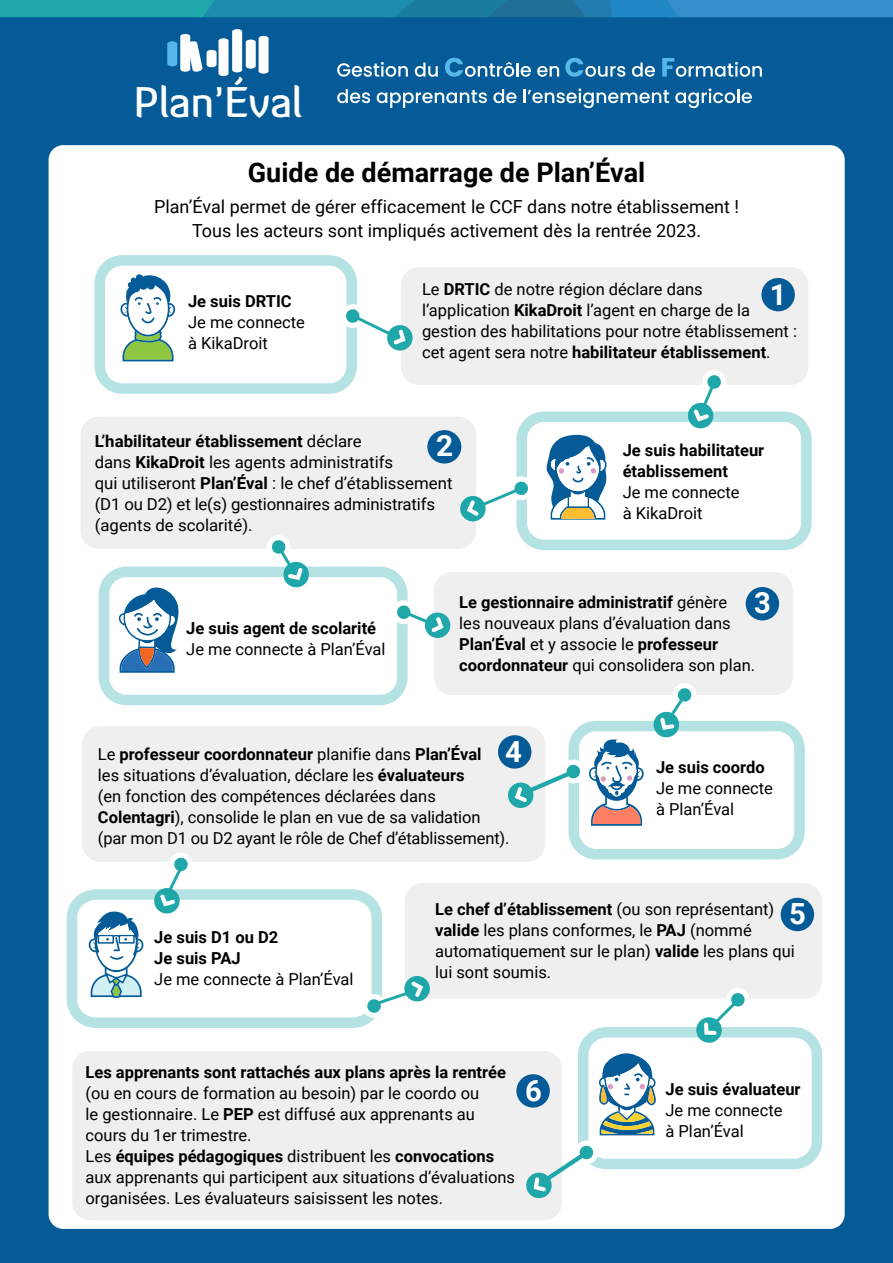
<style>
.page{position:relative;width:893px;height:1263px;background:#045b97}
.page>*{position:absolute;margin:0;border:0;box-sizing:border-box;transform-origin:0 0}
.t1{font:500 42.3px "Diavlo";color:#fff}
.t2{font:700 29.25px "Roboto";color:#fff}
.t3{font:700 27px "Roboto";color:#000}
.t4{font:18px/24px "Roboto";color:#000;text-align:center}
.t5{font:16.5px/21px "Roboto";color:#000}
.t6{font:700 16.5px/21px "Roboto";color:#000}
.s1{font-weight:700}
.s2{font-weight:700;font-size:29.25px;color:#fff}
</style>
<div class="page">
<div style="left:49px;top:145px;width:796px;height:1084px;background:#fff;border-radius:15px"></div>
<svg style="left:337px;top:62px;width:71px;height:15px"></svg>
<svg style="left:415px;top:63px;width:23px;height:14px"></svg>
<svg style="left:445px;top:58px;width:86px;height:19px"></svg>
<svg style="left:537px;top:66px;width:22px;height:11px"></svg>
<svg style="left:565px;top:58px;width:60px;height:19px"></svg>
<svg style="left:632px;top:63px;width:23px;height:14px"></svg>
<svg style="left:662px;top:58px;width:100px;height:19px"></svg>
<svg style="left:337px;top:89px;width:33px;height:14px"></svg>
<svg style="left:377px;top:90px;width:110px;height:18px"></svg>
<svg style="left:493px;top:89px;width:23px;height:14px"></svg>
<svg style="left:524px;top:88px;width:145px;height:20px"></svg>
<svg style="left:675px;top:88px;width:77px;height:20px"></svg>
<svg style="left:167px;top:29px;width:102px;height:47px"></svg>
<svg style="left:0;top:0;width:893px;height:17px;background:#238db2"></svg>
<div style="left:95px;top:255px;width:262px;height:139px;border:10px solid #1fa7a9;border-radius:23px"></div>
<svg style="left:120px;top:274px;width:56px;height:87px"></svg>
<div style="left:516px;top:411px;width:296px;height:139px;border:10px solid #1fa7a9;border-radius:23px"></div>
<svg style="left:546px;top:434px;width:61px;height:86px"></svg>
<div style="left:568px;top:721px;width:237px;height:138px;border:10px solid #1fa7a9;border-radius:23px"></div>
<div style="left:99px;top:567px;width:309px;height:138px;border:10px solid #1fa7a9;border-radius:23px"></div>
<svg style="left:118px;top:587px;width:61px;height:86px"></svg>
<div style="left:67px;top:889px;width:315px;height:139px;border:10px solid #1fa7a9;border-radius:23px"></div>
<div style="left:578px;top:1027px;width:244px;height:142px;border:10px solid #1fa7a9;border-radius:23px"></div>
<div style="left:401px;top:267px;width:407px;height:118px;background:#efefef;border-radius:18px"></div>
<div style="left:761px;top:278px;width:34px;height:33px;background:#045b97;border-radius:50%"></div>
<div style="left:81px;top:417px;width:395px;height:132px;background:#efefef;border-radius:18px"></div>
<div style="left:427px;top:430px;width:34px;height:33px;background:#045b97;border-radius:50%"></div>
<svg style="left:346px;top:302px;width:67px;height:50px"></svg>
<svg style="left:686px;top:370px;width:42px;height:59px"></svg>
<svg style="left:460px;top:475px;width:68px;height:48px"></svg>
<svg style="left:265px;top:535px;width:46px;height:53px"></svg>
<div style="left:434px;top:572px;width:359px;height:123px;background:#efefef;border-radius:18px"></div>
<div style="left:746px;top:587px;width:33px;height:33px;background:#045b97;border-radius:50%"></div>
<svg style="left:397px;top:599px;width:54px;height:41px"></svg>
<div style="left:82px;top:726px;width:463px;height:136px;background:#efefef;border-radius:18px"></div>
<div style="left:498px;top:735px;width:33px;height:34px;background:#045b97;border-radius:50%"></div>
<svg style="left:652px;top:683px;width:46px;height:55px"></svg>
<svg style="left:152px;top:853px;width:43px;height:61px"></svg>
<svg style="left:506px;top:739px;width:138px;height:87px"></svg>
<div style="left:405px;top:883px;width:417px;height:116px;background:#efefef;border-radius:18px"></div>
<div style="left:781px;top:898px;width:33px;height:33px;background:#045b97;border-radius:50%"></div>
<svg style="left:361px;top:974px;width:69px;height:45px"></svg>
<div style="left:72px;top:1051px;width:490px;height:169px;background:#efefef;border-radius:18px"></div>
<div style="left:516px;top:1074px;width:34px;height:33px;background:#045b97;border-radius:50%"></div>
<svg style="left:695px;top:988px;width:56px;height:55px"></svg>
<svg style="left:524px;top:1053px;width:132px;height:146px"></svg>
<svg style="left:89px;top:911px;width:55px;height:87px"></svg>
<h1 class="t1" style="left:134px;top:76px;width:169px">Plan’Éval</h1>
<h3 class="t3" style="left:248px;top:154px;width:399px">Guide de démarrage de Plan’Éval</h3>
<p class="t4" style="left:154px;top:194px;width:587px">Plan’Éval permet de gérer efficacement le CCF dans notre établissement !<br>Tous les acteurs sont impliqués activement dès la rentrée 2023.</p>
<p class="t6" style="left:188px;top:290px;width:105px">Je suis DRTIC</p>
<p class="t5" style="left:188px;top:311px;width:118px">Je me connecte à KikaDroit</p>
<p class="t5" style="left:422px;top:278px;width:376px">Le <span class="s1">DRTIC</span> de notre région déclare dans<br>l’application <span class="s1">KikaDroit</span> l’agent en charge de la gestion des habilitations pour notre établissement : cet agent sera notre <span class="s1">habilitateur établissement</span>.</p>
<h2 class="t2" style="left:770px;top:274px;width:18px">1</h2>
<p class="t5" style="left:95px;top:430px;width:359px"><span class="s1">L’habilitateur établissement</span> déclare<br>dans <span class="s1">KikaDroit</span> les agents administratifs<br>qui utiliseront <span class="s1">Plan’Éval</span> : le chef d’établissement (D1 ou D2) et le(s) gestionnaires administratifs (agents de scolarité).</p>
<h2 class="t2" style="left:436px;top:425px;width:19px">2</h2>
<p class="t6" style="left:623px;top:439px;width:143px">Je suis habilitateur établissement</p>
<p class="t5" style="left:623px;top:481px;width:118px">Je me connecte à KikaDroit</p>
<p class="t6" style="left:186px;top:617px;width:191px">Je suis agent de scolarité</p>
<p class="t5" style="left:186px;top:638px;width:201px">Je me connecte à Plan’Éval</p>
<p class="t5" style="left:459px;top:591px;width:313px"><span class="s1">Le gestionnaire administratif</span> génère <span class="s2">3 </span>les nouveaux plans d’évaluation dans <span class="s1">Plan’Éval</span> et y associe le <span class="s1">professeur coordonnateur</span> qui consolidera son plan.</p>
<p class="t5" style="left:98px;top:743px;width:425px">Le <span class="s1">professeur coordonnateur</span> planifie dans <span class="s1">Plan’Éval</span> <span class="s2">4 </span>les situations d’évaluation, déclare les <span class="s1">évaluateurs<br></span>(en fonction des compétences déclarées dans <span class="s1">Colentagri</span>), consolide le plan en vue de sa validation<br>(par mon D1 ou D2 ayant le rôle de Chef d’établissement).</p>
<p class="t6" style="left:656px;top:756px;width:110px">Je suis coordo</p>
<p class="t5" style="left:656px;top:777px;width:118px">Je me connecte à Plan’Éval</p>
<p class="t6" style="left:154px;top:925px;width:126px">Je suis D1 ou D2<br>Je suis PAJ</p>
<p class="t5" style="left:154px;top:967px;width:201px">Je me connecte à Plan’Éval</p>
<p class="t5" style="left:435px;top:898px;width:361px"><span class="s1">Le chef d’établissement</span> (ou son représentant) <span class="s1">valide</span> les plans conformes, le <span class="s1">PAJ</span> (nommé automatiquement sur le plan) <span class="s1">valide</span> les plans qui lui sont soumis.</p>
<h2 class="t2" style="left:789px;top:893px;width:18px">5</h2>
<p class="t6" style="left:86px;top:1061px;width:422px">Les apprenants sont rattachés aux plans après la rentrée</p>
<p class="t5" style="left:86px;top:1082px;width:431px">(ou en cours de formation au besoin) par le coordo ou<br>le gestionnaire. Le <span class="s1">PEP</span> est diffusé aux apprenants au cours du 1er trimestre.<br>Les <span class="s1">équipes pédagogiques</span> distribuent les <span class="s1">convocations </span>aux apprenants qui participent aux situations d’évaluations organisées. Les évaluateurs saisissent les notes.</p>
<h2 class="t2" style="left:525px;top:1069px;width:18px">6</h2>
<p class="t6" style="left:665px;top:1078px;width:137px">Je suis évaluateur</p>
<p class="t5" style="left:665px;top:1099px;width:118px">Je me connecte à Plan’Éval</p>
</div>
